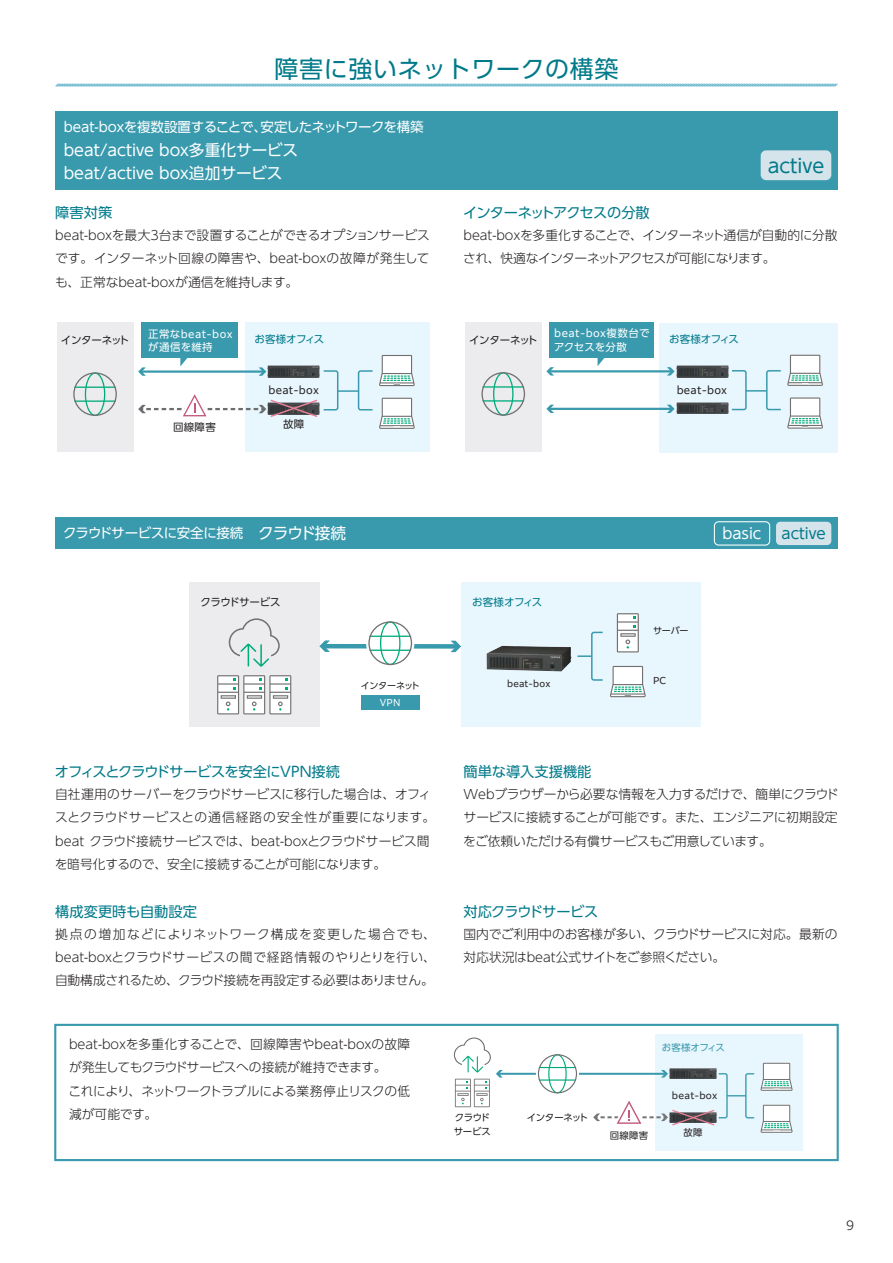
<style>
.page{position:relative;width:893px;height:1263px;background:#fff}
.page>*{position:absolute;margin:0;border:0;box-sizing:border-box;transform-origin:0 0}
.t1{font:24px "UD Shin Go Pr 6 N";letter-spacing:.025em;color:#007a8a}
.t2{font:19.2px "UD Shin Go Pr 6 N";color:#007a8a}
.t3{font:15.75px/23.2px "UD Shin Go Pr 6 N";color:#fff}
.t4{font:15px "UD Shin Go Pr 6 N";color:#007a8a}
.t5{font:15px "UD Shin Go Pr 6 N";color:#fff}
.t6{font:14.25px "UD Shin Go Pr 6 N";letter-spacing:-.015em;color:#007a8a}
.t7{font:14.25px "UD Shin Go Pr 6 N";letter-spacing:-.045em;color:#007a8a}
.t8{font:14.25px "UD Shin Go Pr 6 N";letter-spacing:-.06em;color:#007a8a}
.t9{font:14.25px "UD Shin Go Pr 6 N";letter-spacing:-.055em;color:#007a8a}
.t10{font:13.5px "UD Shin Go Pr 6 N";letter-spacing:-.03em;color:#fff}
.t11{font:300 12.75px/23.2px "UD Shin Go Pr 6 N";letter-spacing:-.01em;color:#231f20;text-align:justify}
.t12{font:300 12.75px/23.2px "UD Shin Go Pr 6 N";letter-spacing:-.035em;color:#231f20}
.t13{font:300 12.75px "Clarimo UDPE";color:#231f20}
.t14{font:10.5px/13.5px "PUD Shin Go Pr 6 N";letter-spacing:.04em;color:#fff}
.t15{font:10.5px "PUD Shin Go Pr 6 N";color:#231f20}
.t16{font:10.5px "PUD Shin Go Pr 6 N";letter-spacing:-.025em;color:#007a8a}
.t17{font:10.5px "PUD Shin Go Pr 6 N";letter-spacing:-.035em;color:#231f20}
.t18{font:10.5px "PUD Shin Go Pr 6 N";letter-spacing:-.05em;color:#231f20}
.t19{font:9.45px "PUD Shin Go Pr 6 N";color:#231f20}
.t20{font:9.45px "PUD Shin Go Pr 6 N";letter-spacing:-.025em;color:#399aae}
.t21{font:9.45px "PUD Shin Go Pr 6 N";letter-spacing:-.035em;color:#231f20}
.t22{font:9px "PUD Shin Go Pr 6 N";letter-spacing:-.015em;color:#231f20}
.t23{font:9px "PUD Shin Go Pr 6 N";letter-spacing:-.035em;color:#231f20}
.t24{font:9px "PUD Shin Go Pr 6 N";color:#fff}
.s1{font-size:15.75px}
</style>
<div class="page">
<svg style="left:55px;top:83px;width:783px;height:4px;background:#a5d4e1"></svg>
<div style="left:55px;top:111px;width:783px;height:79px;background:#399aae"></div>
<div style="left:761px;top:150px;width:70px;height:30px;background:#d5e3ea;border-radius:5px"></div>
<div style="left:245px;top:323px;width:184px;height:129px;background:#e8f6fd"></div>
<div style="left:57px;top:323px;width:76px;height:129px;background:#ececee"></div>
<hr style="left:337px;top:390px;width:22px;height:2px;background:#399aae">
<div style="left:141px;top:323px;width:96px;height:35px;background:#399aae"></div>
<svg style="left:73px;top:372px;width:44px;height:44px"></svg>
<svg style="left:357px;top:355px;width:58px;height:74px"></svg>
<svg style="left:138px;top:356px;width:201px;height:61px"></svg>
<div style="left:659px;top:323px;width:179px;height:129px;background:#e8f6fd"></div>
<div style="left:465px;top:323px;width:77px;height:129px;background:#ececee"></div>
<hr style="left:549px;top:408px;width:123px;height:2px;background:#399aae">
<svg style="left:546px;top:405px;width:8px;height:8px"></svg>
<svg style="left:667px;top:405px;width:8px;height:8px"></svg>
<hr style="left:549px;top:370px;width:123px;height:2px;background:#399aae">
<svg style="left:546px;top:367px;width:8px;height:9px"></svg>
<svg style="left:667px;top:367px;width:8px;height:9px"></svg>
<hr style="left:746px;top:390px;width:21px;height:2px;background:#399aae">
<svg style="left:731px;top:370px;width:16px;height:41px"></svg>
<div style="left:549px;top:323px;width:105px;height:35px;background:#399aae"></div>
<svg style="left:598px;top:358px;width:7px;height:8px"></svg>
<svg style="left:481px;top:372px;width:44px;height:44px"></svg>
<svg style="left:765px;top:355px;width:58px;height:74px"></svg>
<img style="left:676px;top:366px;width:52px;height:11px">
<img style="left:676px;top:402px;width:52px;height:12px">
<div style="left:189px;top:582px;width:130px;height:145px;background:#ececee"></div>
<div style="left:323px;top:644px;width:134px;height:5px;background:#399aae"></div>
<svg style="left:451px;top:641px;width:10px;height:11px"></svg>
<svg style="left:319px;top:640px;width:11px;height:12px"></svg>
<div style="left:361px;top:695px;width:58px;height:15px;background:#399aae"></div>
<div style="left:461px;top:582px;width:240px;height:145px;background:#e8f6fd"></div>
<svg style="left:577px;top:631px;width:26px;height:50px"></svg>
<svg style="left:366px;top:621px;width:48px;height:45px"></svg>
<img style="left:486px;top:646px;width:85px;height:25px">
<svg style="left:217px;top:675px;width:74px;height:39px;background:#d7dbda"></svg>
<svg style="left:273px;top:695px;width:15px;height:4px"></svg>
<svg style="left:229px;top:618px;width:51px;height:49px"></svg>
<svg style="left:617px;top:613px;width:22px;height:39px"></svg>
<svg style="left:620px;top:633px;width:16px;height:4px"></svg>
<svg style="left:610px;top:666px;width:36px;height:31px"></svg>
<div style="left:54px;top:1024px;width:785px;height:137px;border:2px solid #399aae"></div>
<div style="left:655px;top:1034px;width:148px;height:116px;background:#e8f6fd"></div>
<hr style="left:498px;top:1073px;width:167px;height:2px;background:#399aae">
<svg style="left:536px;top:1054px;width:43px;height:40px"></svg>
<svg style="left:454px;top:1037px;width:49px;height:70px"></svg>
<svg style="left:593px;top:1063px;width:200px;height:70px"></svg>
<div style="left:55px;top:517px;width:783px;height:32px;background:#399aae"></div>
<div style="left:776px;top:522px;width:55px;height:23px;background:#d5e3ea;border-radius:4px"></div>
<div style="left:714px;top:521px;width:56px;height:25px;border:1px solid #fff;border-radius:4px"></div>
<h1 class="t1" style="left:275px;top:50px;width:345px">障害に強いネットワークの構築</h1>
<p class="t10" style="left:64px;top:116px;width:361px">beat-boxを複数設置することで、安定したネットワークを構築</p>
<p class="t3" style="left:64px;top:138px;width:236px">beat/active box多重化サービスbeat/active box追加サービス</p>
<h2 class="t2" style="left:768px;top:150px;width:58px">active</h2>
<p class="t6" style="left:55px;top:201px;width:59px">障害対策</p>
<p class="t11" style="left:55px;top:223px;width:376px">beat-boxを最大3台まで設置することができるオプションサービスです。インターネット回線の障害や、beat-boxの故障が発生しても、正常なbeat-boxが通信を維持します。</p>
<p class="t8" style="left:463px;top:201px;width:188px">インターネットアクセスの分散</p>
<p class="t12" style="left:463px;top:223px;width:376px">beat-boxを多重化することで、インターネット通信が自動的に分散され、快適なインターネットアクセスが可能になります。</p>
<p class="t17" style="left:61px;top:334px;width:70px">インターネット</p>
<p class="t14" style="left:554px;top:327px;width:97px">beat-box複数台でアクセスを分散</p>
<p class="t14" style="left:148px;top:327px;width:86px">正常なbeat-boxが通信を維持</p>
<p class="t17" style="left:469px;top:334px;width:70px">インターネット</p>
<p class="t16" style="left:669px;top:333px;width:72px">お客様オフィス</p>
<p class="t15" style="left:677px;top:384px;width:52px">beat-box</p>
<p class="t16" style="left:254px;top:333px;width:72px">お客様オフィス</p>
<p class="t15" style="left:268px;top:384px;width:52px">beat-box</p>
<p class="t15" style="left:173px;top:421px;width:44px">回線障害</p>
<p class="t15" style="left:283px;top:418px;width:23px">故障</p>
<p class="t10" style="left:63px;top:522px;width:285px">クラウドサービスに安全に接続<span class="s1">　クラウド接続</span></p>
<p class="t5" style="left:722px;top:521px;width:41px">basic</p>
<p class="t4" style="left:781px;top:521px;width:46px">active</p>
<p class="t18" style="left:201px;top:596px;width:82px">クラウドサービス</p>
<p class="t16" style="left:472px;top:596px;width:72px">お客様オフィス</p>
<p class="t23" style="left:361px;top:681px;width:60px">インターネット</p>
<p class="t24" style="left:380px;top:698px;width:22px">VPN</p>
<p class="t22" style="left:507px;top:679px;width:45px">beat-box</p>
<p class="t22" style="left:653px;top:626px;width:37px">サーバー</p>
<p class="t22" style="left:653px;top:675px;width:15px">PC</p>
<p class="t7" style="left:55px;top:760px;width:287px">オフィスとクラウドサービスを安全にVPN接続</p>
<p class="t11" style="left:55px;top:782px;width:382px;text-align:left">自社運用のサーバーをクラウドサービスに移行した場合は、オフィスとクラウドサービスとの通信経路の安全性が重要になります。beat クラウド接続サービスでは、beat-boxとクラウドサービス間を暗号化するので、安全に接続することが可能になります。</p>
<p class="t6" style="left:55px;top:900px;width:143px">構成変更時も自動設定</p>
<p class="t11" style="left:55px;top:922px;width:382px">拠点の増加などによりネットワーク構成を変更した場合でも、beat-boxとクラウドサービスの間で経路情報のやりとりを行い、自動構成されるため、クラウド接続を再設定する必要はありません。</p>
<p class="t6" style="left:463px;top:760px;width:130px">簡単な導入支援機能</p>
<p class="t11" style="left:463px;top:782px;width:377px">Webブラウザーから必要な情報を入力するだけで、簡単にクラウドサービスに接続することが可能です。また、エンジニアに初期設定をご依頼いただける有償サービスもご用意しています。</p>
<p class="t9" style="left:463px;top:900px;width:136px">対応クラウドサービス</p>
<p class="t11" style="left:463px;top:922px;width:376px">国内でご利用中のお客様が多い、クラウドサービスに対応。最新の対応状況はbeat公式サイトをご参照ください。</p>
<p class="t11" style="left:68px;top:1032px;width:343px;text-align:left">beat-boxを多重化することで、回線障害やbeat-boxの故障が発生してもクラウドサービスへの接続が維持できます。<br>これにより、ネットワークトラブルによる業務停止リスクの低減が可能です。</p>
<p class="t20" style="left:662px;top:1042px;width:64px">お客様オフィス</p>
<p class="t19" style="left:610px;top:1130px;width:40px">回線障害</p>
<p class="t19" style="left:672px;top:1090px;width:47px">beat-box</p>
<p class="t19" style="left:455px;top:1112px;width:37px">クラウド</p>
<p class="t21" style="left:527px;top:1112px;width:63px">インターネット</p>
<p class="t19" style="left:454px;top:1126px;width:39px">サービス</p>
<p class="t19" style="left:684px;top:1127px;width:21px">故障</p>
<p class="t13" style="left:846px;top:1215px;width:10px">9</p>
</div>
